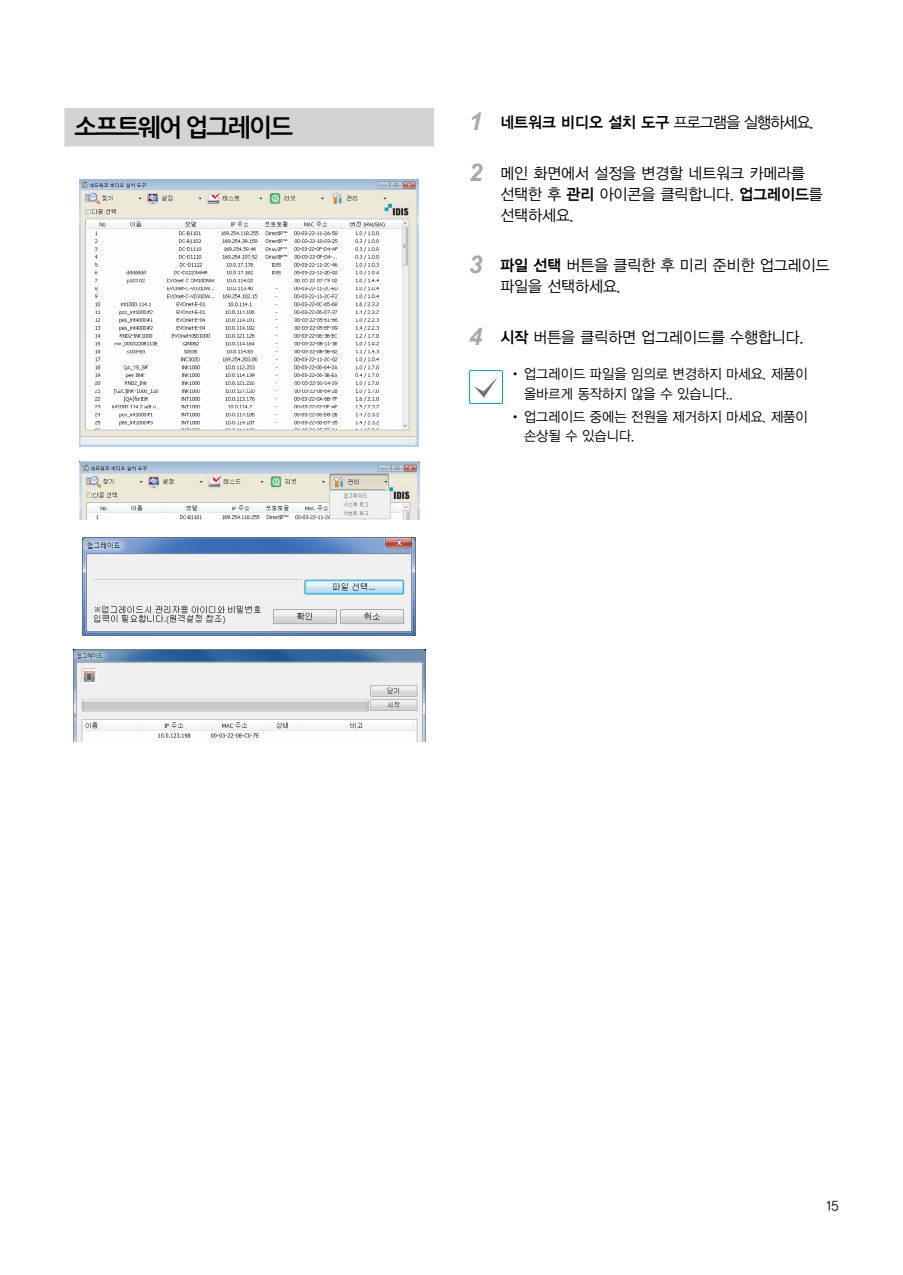
<style>
.page{position:relative;width:903px;height:1275px;background:#fff}
.page>*{position:absolute;margin:0;border:0;box-sizing:border-box;transform-origin:0 0}
.Heading2{font:24.5px "Nanum Gothic OTF Bold";letter-spacing:-.075em;color:#000}
.t1{font:15.75px/21px "YDVYGO12";color:#000;scale:.96 1}
.t2{font:15.75px "YDVYGO14";color:#000;scale:.96 1}
.t3{font:14px/19.2px "YDVYGO12";color:#000;scale:.95 1}
.t4{font:14px "YDVYGO12";color:#000;scale:.96 1}
.s1{font-family:"Arial";font-weight:700;font-style:italic;font-size:24.5px;color:#a7a9ac}
.s2{font-family:"YDVYGO12"}
.s3{font-family:"YDVYGO14"}
.s4{font-family:"YDVYGO11"}
</style>
<div class="page">
<div style="left:64px;top:108px;width:370px;height:39px;background:#d1d3d4"></div>
<img style="left:79px;top:179px;width:339px;height:268px">
<img style="left:79px;top:461px;width:340px;height:58px">
<img style="left:83px;top:537px;width:333px;height:99px">
<img style="left:74px;top:650px;width:351px;height:91px">
<div style="left:469px;top:370px;width:34px;height:34px;border:1px solid #00a0af"></div>
<svg style="left:474px;top:377px;width:24px;height:21px"></svg>
<p class="Heading2" style="left:74px;top:115px;width:220px">소프트웨어 업그레이드</p>
<p class="t2" style="left:469px;top:112px;width:361px"><span class="s1">1</span> 네트워크 비디오 설치 도구 <span class="s2">프로그램을 실행하세요.</span></p>
<p class="t1" style="left:500px;top:161px;width:337px;text-indent:-32px"><span class="s1">2</span> 메인 화면에서 설정을 변경할 네트워크 카메라를 선택한 후 <span class="s3">관리</span> 아이콘을 클릭합니다. <span class="s3">업그레이드</span>를 선택하세요.</p>
<p class="t1" style="left:500px;top:254px;width:344px;text-indent:-32px"><span class="s1">3</span> <span class="s3">파일 선택</span> 버튼을 클릭한 후 미리 준비한 업그레이드 파일을 선택하세요.</p>
<p class="t1" style="left:469px;top:326px;width:350px"><span class="s1">4</span> <span class="s3">시작</span> 버튼을 클릭하면 업그레이드를 수행합니다.</p>
<p class="t3" style="left:524px;top:363px;width:300px;text-indent:-15px"><span class="s4">•</span> 업그레이드 파일을 임의로 변경하지 마세요. 제품이 올바르게 동작하지 않을 수 있습니다..</p>
<p class="t3" style="left:524px;top:406px;width:300px;text-indent:-15px"><span class="s4">•</span> 업그레이드 중에는 전원을 제거하지 마세요. 제품이 손상될 수 있습니다.</p>
<p class="t4" style="left:826px;top:1196px;width:14px">15</p>
</div>
